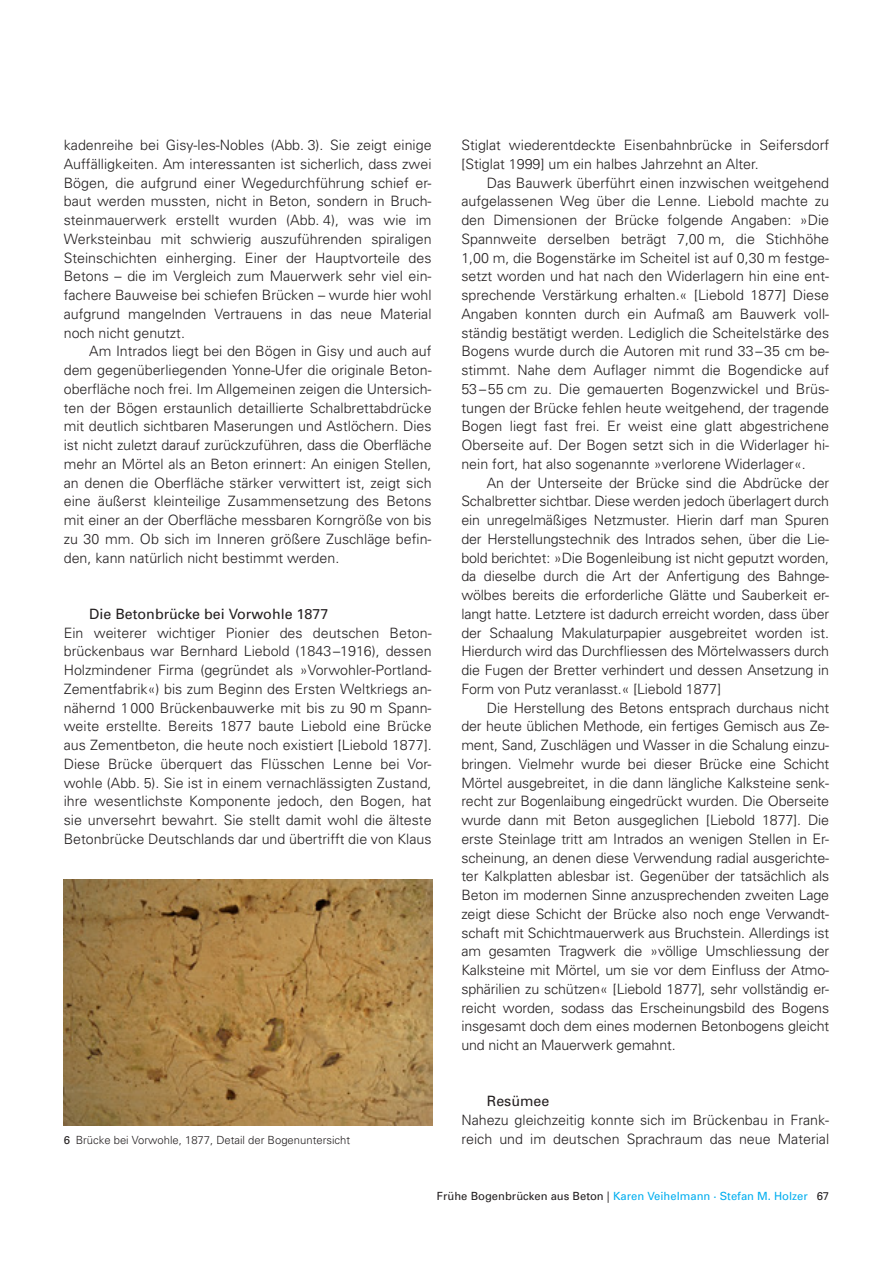
<style>
.page{position:relative;width:893px;height:1263px;background:#fff}
.page>*{position:absolute;margin:0;border:0;box-sizing:border-box;transform-origin:0 0}
.Doku_Fließtext{font:300 14.25px/18.8px "Univers";color:#231f20;text-align:justify}
.Doku_Fließtext_ohne{font:300 14.25px/18.8px "Univers";color:#231f20;text-align:justify}
.Doku_Zwischenhead_sc{font:14.25px "Univers";color:#231f20}
.Doku_Kolumnentitel{font:11.25px "Univers";color:#00aeef}
.Doku_Abb__Bildbeschr{font:300 11.25px "Univers";color:#231f20}
.t1{font:11.25px "Univers";color:#231f20}
.s1{font-weight:400}
.s2{color:#231f20}
</style>
<div class="page">
<img style="left:64px;top:880px;width:368px;height:245px">
<p class="Doku_Fließtext" style="left:64px;top:136px;width:369px">kadenreihe bei Gisy-les-Nobles (Abb. 3). Sie zeigt einige Auffälligkeiten. Am interessanten ist sicherlich, dass zwei Bögen, die aufgrund einer Wegedurchführung schief er&shy;baut werden mussten, nicht in Beton, sondern in Bruch&shy;steinmauerwerk erstellt wurden (Abb. 4), was wie im Werksteinbau mit schwierig auszuführenden spiraligen Steinschichten einherging. Einer der Hauptvorteile des Betons – die im Vergleich zum Mauerwerk sehr viel ein&shy;fachere Bauweise bei schiefen Brücken – wurde hier wohl aufgrund mangelnden Vertrauens in das neue Material noch nicht genutzt.</p>
<p class="Doku_Fließtext" style="left:64px;top:342px;width:369px;text-indent:26px">Am Intrados liegt bei den Bögen in Gisy und auch auf dem gegenüberliegenden Yonne-Ufer die originale Beton&shy;oberfläche noch frei. Im Allgemeinen zeigen die Untersich&shy;ten der Bögen erstaunlich detaillierte Schalbrettabdrücke mit deutlich sichtbaren Maserungen und Astlöchern. Dies ist nicht zuletzt darauf zurückzuführen, dass die Oberfläche mehr an Mörtel als an Beton erinnert: An einigen Stellen, an denen die Oberfläche stärker verwittert ist, zeigt sich eine äußerst kleinteilige Zusammensetzung des Betons mit einer an der Oberfläche messbaren Korngröße von bis zu 30 mm. Ob sich im Inneren größere Zuschläge befin&shy;den, kann natürlich nicht bestimmt werden.</p>
<p class="Doku_Zwischenhead_sc" style="left:89px;top:605px;width:240px">Die Betonbrücke bei Vorwohle 1877</p>
<p class="Doku_Fließtext_ohne" style="left:64px;top:623px;width:369px">Ein weiterer wichtiger Pionier des deutschen Beton&shy;brückenbaus war Bernhard Liebold (1843–1916), dessen Holzmindener Firma (gegründet als »Vorwohler-Portland-Zementfabrik«) bis zum Beginn des Ersten Weltkriegs an&shy;nähernd 1000 Brückenbauwerke mit bis zu 90 m Spann&shy;weite erstellte. Bereits 1877 baute Liebold eine Brücke aus Zementbeton, die heute noch existiert [Liebold 1877].<br>Diese Brücke überquert das Flüsschen Lenne bei Vor&shy;wohle (Abb. 5). Sie ist in einem vernachlässigten Zustand, ihre wesentlichste Komponente jedoch, den Bogen, hat sie unversehrt bewahrt. Sie stellt damit wohl die älteste Betonbrücke Deutschlands dar und übertrifft die von Klaus</p>
<p class="Doku_Fließtext_ohne" style="left:461px;top:136px;width:369px">Stiglat wiederentdeckte Eisenbahnbrücke in Seifersdorf [Stiglat 1999] um ein halbes Jahrzehnt an Alter.</p>
<p class="Doku_Fließtext" style="left:461px;top:173px;width:369px;text-indent:26px">Das Bauwerk überführt einen inzwischen weitgehend aufgelassenen Weg über die Lenne. Liebold machte zu den Dimensionen der Brücke folgende Angaben: »Die Spannweite derselben beträgt 7,00 m, die Stichhöhe 1,00 m, die Bogenstärke im Scheitel ist auf 0,30 m festge&shy;setzt worden und hat nach den Widerlagern hin eine ent&shy;sprechende Verstärkung erhalten.« [Liebold 1877] Diese Angaben konnten durch ein Aufmaß am Bauwerk voll&shy;ständig bestätigt werden. Lediglich die Scheitelstärke des Bogens wurde durch die Autoren mit rund 33–35 cm be&shy;stimmt. Nahe dem Auflager nimmt die Bogendicke auf 53–55 cm zu. Die gemauerten Bogenzwickel und Brüs&shy;tungen der Brücke fehlen heute weitgehend, der tragende Bogen liegt fast frei. Er weist eine glatt abgestrichene Oberseite auf. Der Bogen setzt sich in die Widerlager hi&shy;nein fort, hat also sogenannte »verlorene Widerlager«.</p>
<p class="Doku_Fließtext" style="left:461px;top:473px;width:369px;text-indent:26px">An der Unterseite der Brücke sind die Abdrücke der Schalbretter sichtbar. Diese werden jedoch überlagert durch ein unregelmäßiges Netzmuster. Hierin darf man Spuren der Herstellungstechnik des Intrados sehen, über die Lie&shy;bold berichtet: »Die Bogenleibung ist nicht geputzt worden, da dieselbe durch die Art der Anfertigung des Bahnge&shy;wölbes bereits die erforderliche Glätte und Sauberkeit er&shy;langt hatte. Letztere ist dadurch erreicht worden, dass über der Schaalung Makulaturpapier ausgebreitet worden ist.<br>Hierdurch wird das Durchfliessen des Mörtelwassers durch die Fugen der Bretter verhindert und dessen Ansetzung in Form von Putz veranlasst.« [Liebold 1877]</p>
<p class="Doku_Fließtext" style="left:461px;top:698px;width:369px;text-indent:26px">Die Herstellung des Betons entsprach durchaus nicht der heute üblichen Methode, ein fertiges Gemisch aus Ze&shy;ment, Sand, Zuschlägen und Wasser in die Schalung einzu&shy;bringen. Vielmehr wurde bei dieser Brücke eine Schicht Mörtel ausgebreitet, in die dann längliche Kalksteine senk&shy;recht zur Bogenlaibung eingedrückt wurden. Die Oberseite wurde dann mit Beton ausgeglichen [Liebold 1877]. Die erste Steinlage tritt am Intrados an wenigen Stellen in Er&shy;scheinung, an denen diese Verwendung radial ausgerichte&shy;ter Kalkplatten ablesbar ist. Gegenüber der tatsächlich als Beton im modernen Sinne anzusprechenden zweiten Lage zeigt diese Schicht der Brücke also noch enge Verwandt&shy;schaft mit Schichtmauerwerk aus Bruchstein. Allerdings ist am gesamten Tragwerk die »völlige Umschliessung der Kalksteine mit Mörtel, um sie vor dem Einfluss der Atmo&shy;sphärilien zu schützen« [Liebold 1877], sehr vollständig er&shy;reicht worden, sodass das Erscheinungsbild des Bogens insgesamt doch dem eines modernen Betonbogens gleicht und nicht an Mauerwerk gemahnt.</p>
<p class="Doku_Zwischenhead_sc" style="left:487px;top:1093px;width:64px">Resümee</p>
<p class="Doku_Fließtext_ohne" style="left:461px;top:1111px;width:369px">Nahezu gleichzeitig konnte sich im Brückenbau in Frank-</p>
<p class="Doku_Abb__Bildbeschr" style="left:64px;top:1133px;width:288px"><span class="s1">6</span> Brücke bei Vorwohle, 1877, Detail der Bogenuntersicht</p>
<p class="Doku_Fließtext_ohne" style="left:461px;top:1129px;width:369px">reich und im deutschen Sprachraum das neue Material</p>
<p class="Doku_Kolumnentitel" style="left:437px;top:1189px;width:372px"><span class="s2">Frühe Bogenbrücken aus Beton |</span> Karen Veihelmann · Stefan M. Holzer</p>
<p class="t1" style="left:817px;top:1189px;width:14px">67</p>
</div>
